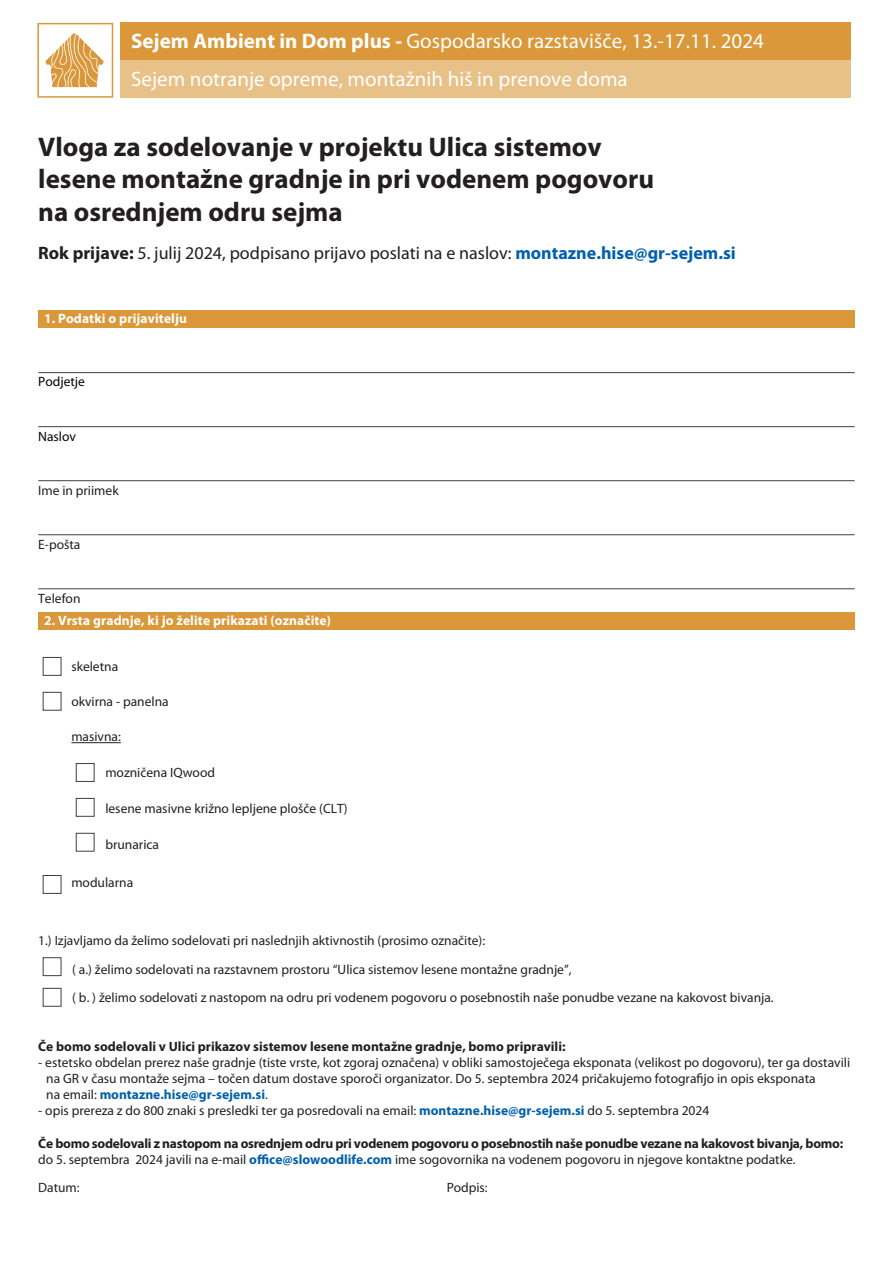
<style>
.page{position:relative;width:893px;height:1263px;background:#fff}
.page>*{position:absolute;margin:0;border:0;box-sizing:border-box;transform-origin:0 0}
.t1{font:700 27px/32.4px "Myriad Pro";color:#231f20}
.t2{font:21px/37.2px "Myriad Pro";letter-spacing:.005em;color:#fff}
.t3{font:18px "Myriad Pro";color:#231f20}
.t4{font:13.5px/28.5px "Myriad Pro";color:#231f20}
.t5{font:700 13.5px/16.2px "Myriad Pro";letter-spacing:-.02em;color:#231f20}
.t6{font:700 13.5px "Myriad Pro";color:#231f20}
.t7{font:700 13.5px "Myriad Pro";letter-spacing:.01em;color:#fff}
.t8{font:13.5px "Myriad Pro";color:#040503}
.s1{font-weight:700}
.s2{font-weight:700;color:#0160ae}
.s3{font-weight:400}
.s4{color:#0160ae}
</style>
<div class="page">
<div style="left:38px;top:311px;width:817px;height:17px;background:#da983a"></div>
<div style="left:38px;top:612px;width:817px;height:17px;background:#da983a"></div>
<hr style="left:38px;top:480px;width:817px;height:1px;background:#413f41">
<hr style="left:38px;top:372px;width:817px;height:1px;background:#413f41">
<hr style="left:38px;top:426px;width:817px;height:1px;background:#413f41">
<hr style="left:38px;top:534px;width:817px;height:1px;background:#413f41">
<hr style="left:38px;top:588px;width:817px;height:1px;background:#413f41">
<div style="left:43px;top:657px;width:18px;height:19px;border:1px solid #413f41"></div>
<div style="left:43px;top:692px;width:18px;height:19px;border:1px solid #413f41"></div>
<div style="left:76px;top:763px;width:19px;height:19px;border:1px solid #413f41"></div>
<div style="left:76px;top:798px;width:19px;height:19px;border:1px solid #413f41"></div>
<div style="left:76px;top:833px;width:19px;height:18px;border:1px solid #413f41"></div>
<div style="left:43px;top:875px;width:18px;height:19px;border:1px solid #413f41"></div>
<div style="left:43px;top:957px;width:18px;height:19px;border:1px solid #413f41"></div>
<div style="left:43px;top:988px;width:18px;height:19px;border:1px solid #413f41"></div>
<hr style="left:71px;top:742px;width:50px;height:1px;background:#231f20">
<div style="left:121px;top:23px;width:730px;height:37px;background:#da983a"></div>
<div style="left:121px;top:60px;width:730px;height:37px;background:#e8c188"></div>
<img style="left:113px;top:23px;width:8px;height:74px">
<svg style="left:37px;top:23px;width:76px;height:75px"></svg>
<h2 class="t2" style="left:131px;top:23px;width:634px"><span class="s1">Sejem Ambient in Dom plus -</span> Gospodarsko razstavišče, 13.-17.11. 2024<br>Sejem notranje opreme, montažnih hiš in prenove doma</h2>
<h1 class="t1" style="left:38px;top:131px;width:617px">Vloga za sodelovanje v projektu Ulica sistemov lesene montažne gradnje in pri vodenem pogovoru na osrednjem odru sejma</h1>
<h3 class="t3" style="left:38px;top:243px;width:699px"><span class="s1">Rok prijave:</span> 5. julij 2024, podpisano prijavo poslati na e naslov: <span class="s2">montazne.hise@gr-sejem.si</span></h3>
<p class="t7" style="left:44px;top:311px;width:144px">1. Podatki o prijavitelju</p>
<p class="t8" style="left:38px;top:375px;width:48px">Podjetje</p>
<p class="t8" style="left:38px;top:429px;width:39px">Naslov</p>
<p class="t4" style="left:38px;top:476px;width:82px">Ime in priimek</p>
<p class="t4" style="left:38px;top:530px;width:44px">E-pošta</p>
<p class="t4" style="left:38px;top:584px;width:44px">Telefon</p>
<p class="t7" style="left:44px;top:613px;width:288px">2. Vrsta gradnje, ki jo želite prikazati (označite)</p>
<p class="t4" style="left:71px;top:652px;width:48px">skeletna</p>
<p class="t4" style="left:71px;top:688px;width:99px">okvirna - panelna</p>
<p class="t4" style="left:71px;top:723px;width:51px">masivna:</p>
<p class="t4" style="left:105px;top:758px;width:111px">mozničena IQwood</p>
<p class="t4" style="left:105px;top:794px;width:244px">lesene masivne križno lepljene plošče (CLT)</p>
<p class="t4" style="left:105px;top:830px;width:55px">brunarica</p>
<p class="t4" style="left:71px;top:869px;width:63px">modularna</p>
<p class="t4" style="left:72px;top:926px;width:703px;text-indent:-34px">1.) Izjavljamo da želimo sodelovati pri naslednjih aktivnostih (prosimo označite):<br>( a.) želimo sodelovati na razstavnem prostoru “Ulica sistemov lesene montažne gradnje”,<br>( b. ) želimo sodelovati z nastopom na odru pri vodenem pogovoru o posebnostih naše ponudbe vezane na kakovost bivanja.</p>
<p class="t6" style="left:38px;top:1038px;width:529px">Če bomo sodelovali v Ulici prikazov sistemov lesene montažne gradnje, bomo pripravili:</p>
<p class="t4" style="left:46px;top:1054px;width:805px;line-height:16.2px;text-indent:-8px">- estetsko obdelan prerez naše gradnje (tiste vrste, kot zgoraj označena) v obliki samostoječega eksponata (velikost po dogovoru), ter ga dostavili na GR v času montaže sejma – točen datum dostave sporoči organizator. Do 5. septembra 2024 pričakujemo fotografijo in opis eksponata<br>na email: <span class="s2">montazne.hise@gr-sejem.si</span>.</p>
<p class="t4" style="left:38px;top:1097px;width:673px">- opis prereza z do 800 znaki s presledki ter ga posredovali na email: <span class="s2">montazne.hise@gr-sejem.si</span> do 5. septembra 2024</p>
<p class="t5" style="left:38px;top:1135px;width:806px">Če bomo sodelovali z nastopom na osrednjem odru pri vodenem pogovoru o posebnostih naše ponudbe vezane na kakovost bivanja, bomo: <span class="s3">do 5. septembra 2024 javili na e-mail</span> <span class="s4">office@slowoodlife.com</span> <span class="s3">ime sogovornika na vodenem pogovoru in njegove kontaktne podatke.</span></p>
<p class="t4" style="left:38px;top:1173px;width:43px">Datum:</p>
<p class="t4" style="left:447px;top:1173px;width:42px">Podpis:</p>
</div>
